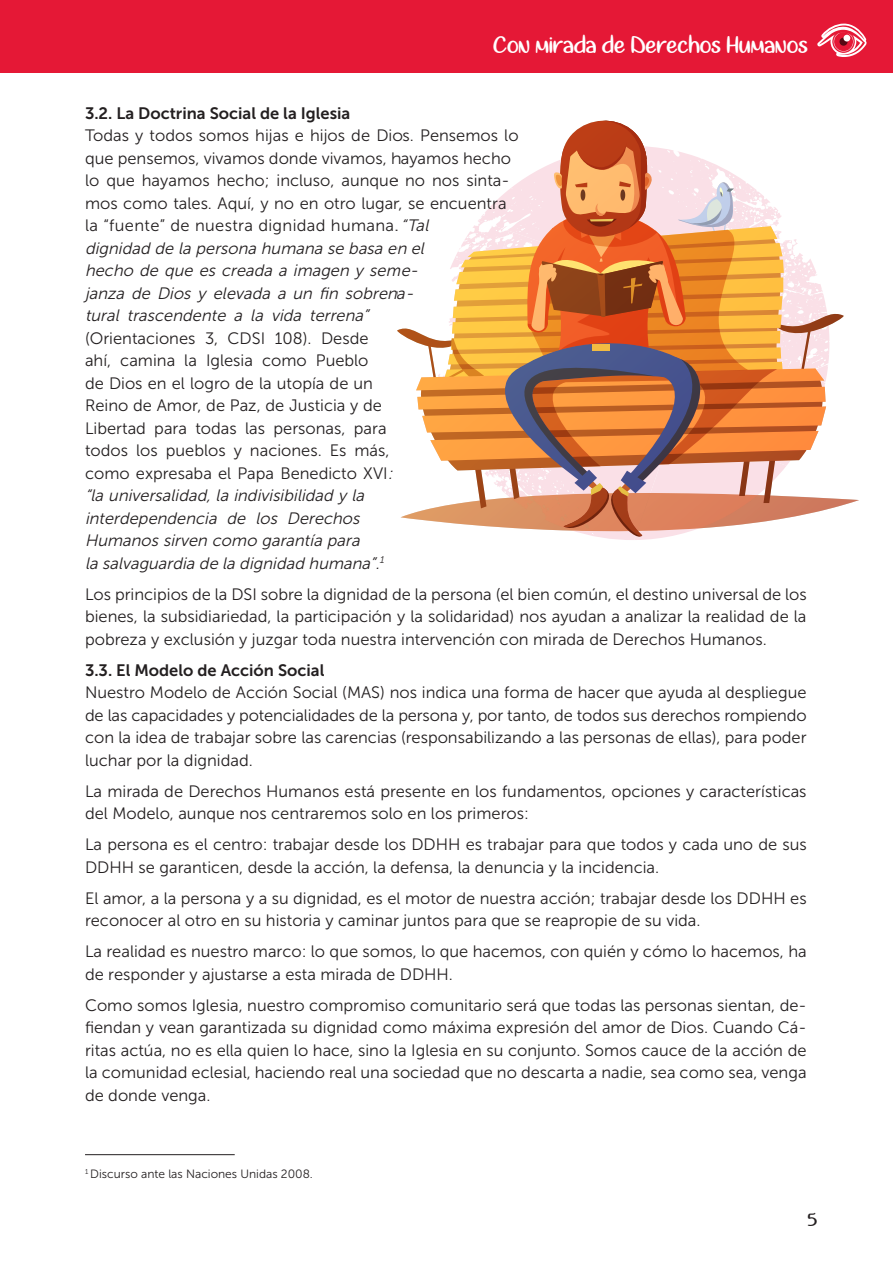
<style>
.page{position:relative;width:893px;height:1263px;background:#fff}
.page>*{position:absolute;margin:0;border:0;box-sizing:border-box;transform-origin:0 0}
.t1{font:24px "Sugar Addiction";color:#fff}
.t2{font:18px "Sugar Addiction";color:#231f20}
.t3{font:16.5px/22.5px "Museo Sans 300";color:#231f20}
.t4{font:16.5px "Museo Sans 700";color:#231f20}
.t5{font:12px "Museo Sans 300";color:#231f20}
.s1{font-style:italic}
</style>
<div class="page">
<div style="left:0;top:0;width:893px;height:72px;background:#e51836"></div>
<svg style="left:817px;top:24px;width:50px;height:33px"></svg>
<hr style="left:85px;top:1154px;width:150px;height:1px;background:#231f20">
<svg style="left:397px;top:121px;width:462px;height:416px"></svg>
<h1 class="t1" style="left:493px;top:30px;width:316px">Con mirada de Derechos Humanos</h1>
<p class="t4" style="left:85px;top:104px;width:267px">3.2. La Doctrina Social de la Iglesia</p>
<p class="t3" style="left:85px;top:124px;width:435px">Todas y todos somos hijas e hijos de Dios. Pensemos lo que pensemos, vivamos donde vivamos, hayamos hecho lo que hayamos hecho; incluso, aunque no nos sinta&shy;mos como tales. Aquí, y no en otro lugar, se encuentra la “fuente” de nuestra dignidad humana. <span class="s1">“Tal<br>dignidad de la persona humana se basa en el<br>hecho de que es creada a imagen y seme-<br>janza de Dios y elevada a un fin sobrena-<br>tural trascendente a la vida terrena”</span></p>
<p class="t3" style="left:85px;top:327px;width:313px">(Orientaciones 3, CDSI 108). Desde ahí, camina la Iglesia como Pueblo<br>de Dios en el logro de la utopía de un Reino de Amor, de Paz, de Justicia y de Libertad para todas las personas, para todos los pueblos y naciones. Es más, como expresaba el Papa Benedicto XVI<span class="s1">: “la universalidad, la indivisibilidad y la interdependencia de los Derechos Humanos sirven como garantía para<br>la salvaguardia de la dignidad humana”.</span><sup>1</sup></p>
<p class="t3" style="left:85px;top:583px;width:723px;text-align:justify">Los principios de la DSI sobre la dignidad de la persona (el bien común, el destino universal de los bienes, la subsidiariedad, la participación y la solidaridad) nos ayudan a analizar la realidad de la pobreza y exclusión y juzgar toda nuestra intervención con mirada de Derechos Humanos.</p>
<p class="t4" style="left:85px;top:661px;width:241px">3.3. El Modelo de Acción Social</p>
<p class="t3" style="left:85px;top:681px;width:723px;text-align:justify">Nuestro Modelo de Acción Social (MAS) nos indica una forma de hacer que ayuda al despliegue de las capacidades y potencialidades de la persona y, por tanto, de todos sus derechos rompiendo con la idea de trabajar sobre las carencias (responsabilizando a las personas de ellas), para poder luchar por la dignidad.</p>
<p class="t3" style="left:85px;top:780px;width:723px">La mirada de Derechos Humanos está presente en los fundamentos, opciones y características del Modelo, aunque nos centraremos solo en los primeros:</p>
<p class="t3" style="left:85px;top:833px;width:723px">La persona es el centro: trabajar desde los DDHH es trabajar para que todos y cada uno de sus<br>DDHH se garanticen, desde la acción, la defensa, la denuncia y la incidencia.</p>
<p class="t3" style="left:85px;top:887px;width:723px">El amor, a la persona y a su dignidad, es el motor de nuestra acción; trabajar desde los DDHH es reconocer al otro en su historia y caminar juntos para que se reapropie de su vida.</p>
<p class="t3" style="left:85px;top:940px;width:723px">La realidad es nuestro marco: lo que somos, lo que hacemos, con quién y cómo lo hacemos, ha de responder y ajustarse a esta mirada de DDHH.</p>
<p class="t3" style="left:85px;top:994px;width:723px;text-align:justify">Como somos Iglesia, nuestro compromiso comunitario será que todas las personas sientan, de&shy;fiendan y vean garantizada su dignidad como máxima expresión del amor de Dios. Cuando Cá&shy;ritas actúa, no es ella quien lo hace, sino la Iglesia en su conjunto. Somos cauce de la acción de la comunidad eclesial, haciendo real una sociedad que no descarta a nadie, sea como sea, venga de donde venga.</p>
<p class="t5" style="left:85px;top:1167px;width:229px"><sup>1</sup> Discurso ante las Naciones Unidas 2008.</p>
<p class="t2" style="left:808px;top:1208px;width:11px">5</p>
</div>
